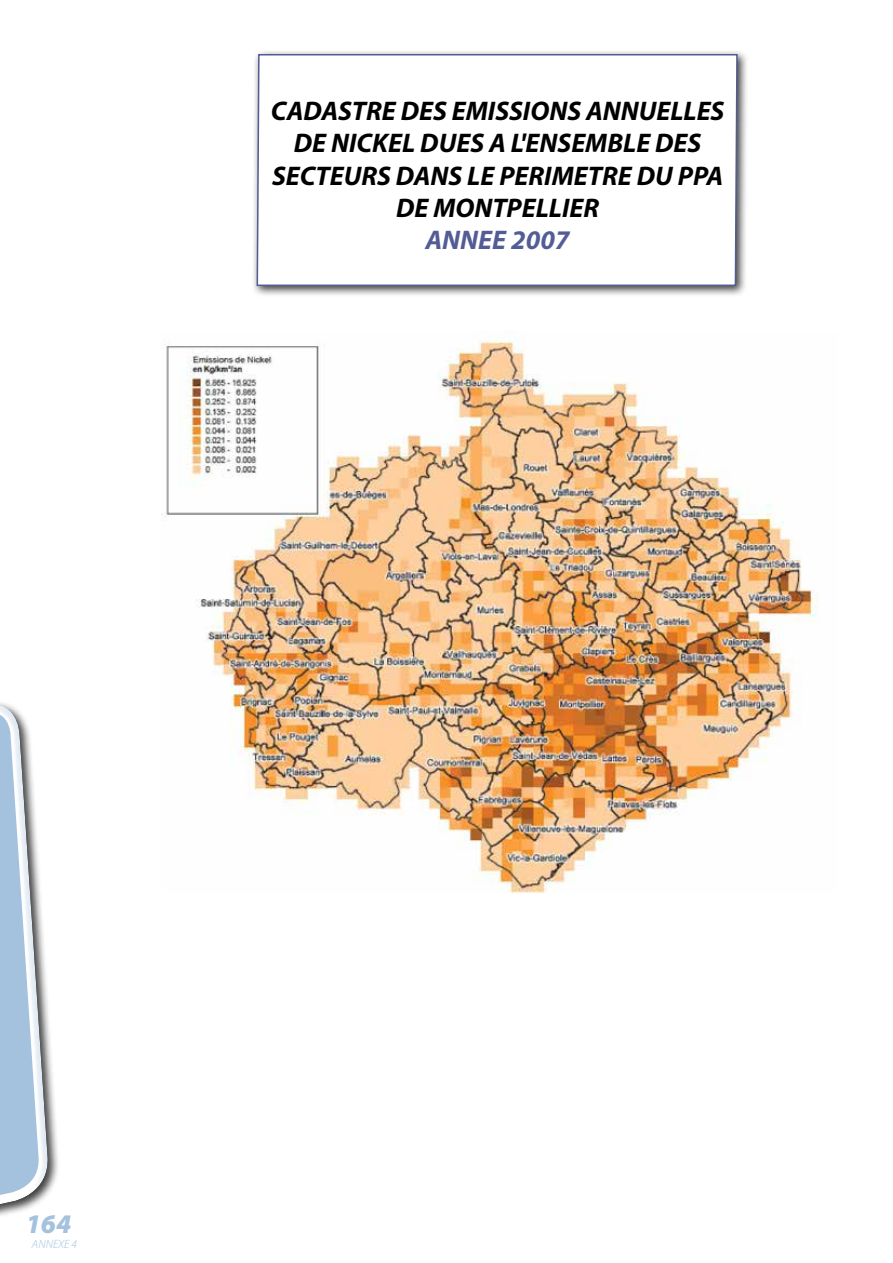
<style>
.page{position:relative;width:893px;height:1263px;background:#fff}
.page>*{position:absolute;margin:0;border:0;box-sizing:border-box;transform-origin:0 0}
.PARAGRAPHEbase{font:italic 700 27px/32.4px "Myriad Pro";color:#000;text-align:center}
.PARAGRAPHEbase-2{font:italic 700 27px "Myriad Pro";color:#535c95}
.t1{font:italic 900 27px "Myriad Pro";color:#a4c2de}
.t2{font:italic 300 12px "Myriad Pro";color:#a4c2de}
</style>
<div class="page">
<svg style="left:0;top:703px;width:58px;height:513px"></svg>
<img style="left:162px;top:340px;width:656px;height:554px">
<div style="left:251px;top:49px;width:498px;height:248px;background:#000;opacity:.75"></div>
<svg style="left:256px;top:53px;width:482px;height:234px"></svg>
<p class="PARAGRAPHEbase" style="left:271px;top:94px;width:455px">CADASTRE DES EMISSIONS ANNUELLES<br>DE NICKEL DUES A L'ENSEMBLE DES</p>
<p class="PARAGRAPHEbase" style="left:272px;top:159px;width:453px">SECTEURS DANS LE PERIMETRE DU PPA<br>DE MONTPELLIER</p>
<p class="PARAGRAPHEbase-2" style="left:426px;top:223px;width:145px">ANNEE 2007</p>
<p class="t1" style="left:26px;top:1206px;width:47px">164</p>
<p class="t2" style="left:32px;top:1237px;width:47px">ANNEXE 4</p>
</div>
